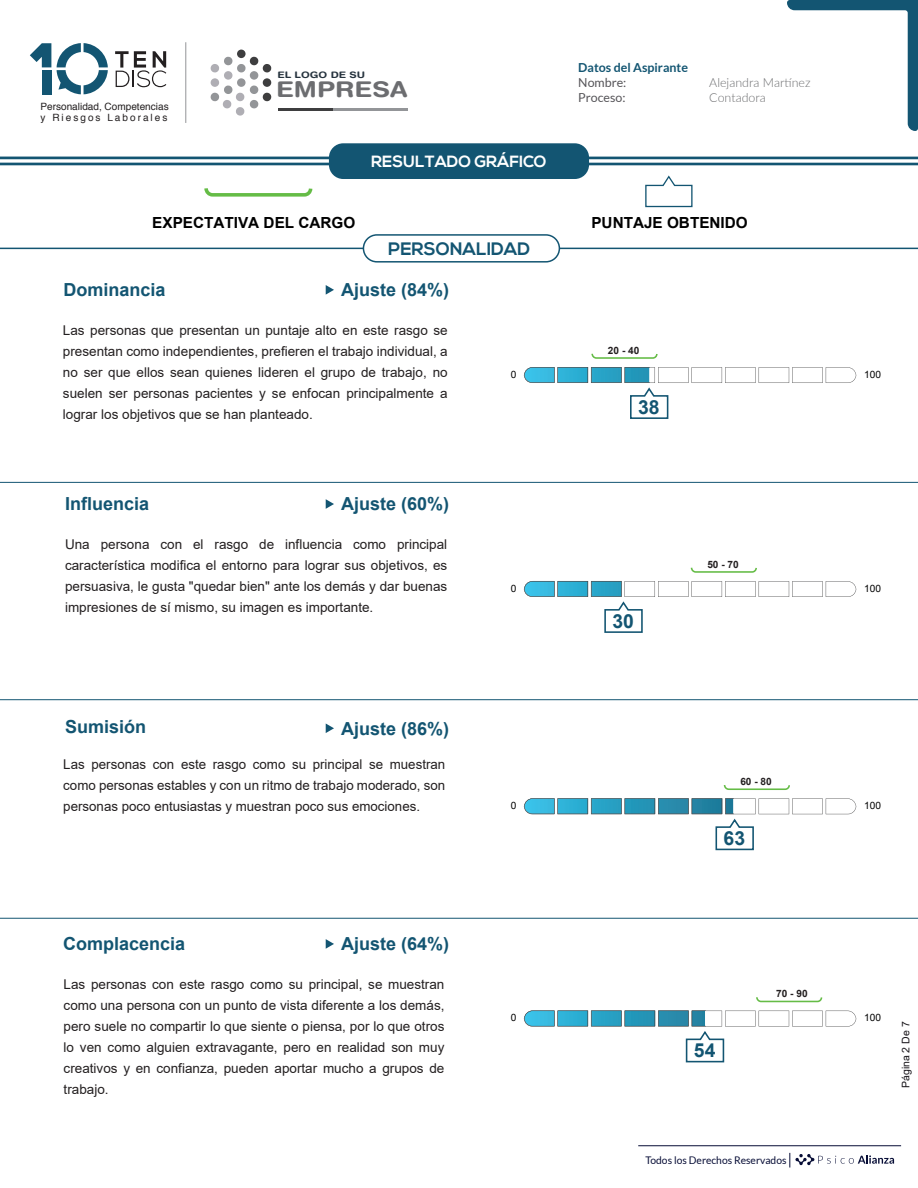
<style>
.page{position:relative;width:918px;height:1188px;background:#fff}
.page>*{position:absolute;margin:0;border:0;box-sizing:border-box;transform-origin:0 0}
.t1{font:700 21.75px "Helvetica Rounded";color:#6c6d70;scale:1.2 1}
.t2{font:700 19.35px "Arial";color:#135572}
.t3{font:700 18px "Arial";color:#135572}
.t4{font:700 18px "Nexa";color:#135572}
.t5{font:700 16.2px "Nexa";color:#fff}
.t6{font:700 15.3px "Arial";color:#000}
.t7{font:13.5px/21px "Arial";color:#231f20;text-align:justify}
.t8{font:300 12.45px/14.9px "Lato";color:#6c6d6f}
.t9{font:700 12.45px "Lato";color:#135572}
.t10{font:12.45px/14.9px "Lato";color:#555458}
.t11{font:10.5px "Lato";color:#070d36}
.t12{font:10.5px "Arial";color:#18151a}
.t13{font:10.05px/11.1px "Helvetica";color:#231f20}
.t14{font:700 10.05px "Arial";color:#231f20}
.t15{font:10.05px "Arial";color:#000001}
.t16{font:700 9px "Helvetica Rounded";color:#26333e;scale:1.2 1}
</style>
<div class="page">
<hr style="left:0;top:699px;width:918px;height:1px;background:#135572">
<hr style="left:0;top:482px;width:918px;height:1px;background:#135572">
<hr style="left:0;top:918px;width:918px;height:1px;background:#135572">
<svg style="left:645px;top:175px;width:48px;height:33px"></svg>
<svg style="left:204px;top:188px;width:109px;height:9px"></svg>
<svg style="left:326px;top:285px;width:8px;height:10px"></svg>
<svg style="left:326px;top:499px;width:8px;height:10px"></svg>
<svg style="left:326px;top:723px;width:8px;height:10px"></svg>
<svg style="left:326px;top:939px;width:8px;height:10px"></svg>
<hr style="left:0;top:248px;width:918px;height:1px;background:#135572">
<div style="left:363px;top:235px;width:196px;height:27px;background:#fff;border-radius:13px"></div>
<div style="left:363px;top:234px;width:197px;height:29px;border:2px solid #135572;border-radius:13px"></div>
<svg style="left:591px;top:353px;width:67px;height:6px"></svg>
<svg style="left:524px;top:367px;width:332px;height:52px"></svg>
<svg style="left:690px;top:567px;width:67px;height:6px"></svg>
<svg style="left:524px;top:581px;width:332px;height:52px"></svg>
<svg style="left:723px;top:785px;width:67px;height:5px"></svg>
<svg style="left:524px;top:798px;width:332px;height:53px"></svg>
<svg style="left:756px;top:997px;width:67px;height:6px"></svg>
<svg style="left:524px;top:1010px;width:332px;height:53px"></svg>
<hr style="left:638px;top:1145px;width:263px;height:1px;background:#070d36">
<svg style="left:795px;top:1154px;width:99px;height:11px"></svg>
<hr style="left:0;top:157px;width:918px;height:2px;background:#135572">
<hr style="left:0;top:163px;width:918px;height:2px;background:#135572">
<div style="left:329px;top:143px;width:260px;height:36px;background:#135572;border-radius:14px"></div>
<svg style="left:57px;top:43px;width:51px;height:51px"></svg>
<svg style="left:30px;top:43px;width:21px;height:24px"></svg>
<div style="left:42px;top:70px;width:9px;height:24px;background:#135572"></div>
<svg style="left:115px;top:51px;width:51px;height:36px"></svg>
<div style="left:237px;top:50px;width:9px;height:8px;background:#3e3e3f;border-radius:50%"></div>
<div style="left:237px;top:78px;width:9px;height:9px;background:#939598;border-radius:50%"></div>
<div style="left:263px;top:78px;width:8px;height:9px;background:#3e3e3f;border-radius:50%"></div>
<div style="left:211px;top:78px;width:8px;height:9px;background:#afaeb4;border-radius:50%"></div>
<div style="left:250px;top:71px;width:8px;height:9px;background:#939598;border-radius:50%"></div>
<svg style="left:210px;top:56px;width:62px;height:17px"></svg>
<div style="left:224px;top:71px;width:8px;height:9px;background:#afaeb4;border-radius:50%"></div>
<svg style="left:210px;top:85px;width:62px;height:31px"></svg>
<hr style="left:278px;top:108px;width:55px;height:2px;background:#3e3e3f">
<hr style="left:333px;top:108px;width:75px;height:2px;background:#939598">
<hr style="left:186px;top:42px;width:1px;height:81px;background:#939598">
<svg style="left:787px;top:0;width:131px;height:131px"></svg>
<p class="t13" style="left:41px;top:100px;width:130px">Personalidad, Competencias y Riesgos Laborales</p>
<p class="t9" style="left:578px;top:61px;width:111px">Datos del Aspirante</p>
<p class="t16" style="left:277px;top:70px;width:75px">EL LOGO DE SU</p>
<h1 class="t1" style="left:276px;top:76px;width:111px">EMPRESA</h1>
<p class="t10" style="left:578px;top:75px;width:50px">Nombre:<br>Proceso:</p>
<p class="t8" style="left:709px;top:75px;width:103px">Alejandra Martínez<br>Contadora</p>
<p class="t5" style="left:371px;top:152px;width:177px">RESULTADO GRÁFICO</p>
<p class="t6" style="left:152px;top:212px;width:205px">EXPECTATIVA DEL CARGO</p>
<p class="t6" style="left:591px;top:212px;width:158px">PUNTAJE OBTENIDO</p>
<h3 class="t4" style="left:388px;top:238px;width:143px">PERSONALIDAD</h3>
<h3 class="t3" style="left:341px;top:277px;width:110px">Ajuste (84%)</h3>
<h3 class="t3" style="left:64px;top:277px;width:104px">Dominancia</h3>
<p class="t7" style="left:63px;top:319px;width:386px">Las personas que presentan un puntaje alto en este rasgo se presentan como independientes, prefieren el trabajo individual, a no ser que ellos sean quienes lideren el grupo de trabajo, no suelen ser personas pacientes y se enfocan principalmente a lograr los objetivos que se han planteado.</p>
<h3 class="t3" style="left:65px;top:491px;width:86px">Influencia</h3>
<p class="t7" style="left:65px;top:534px;width:384px">Una persona con el rasgo de influencia como principal característica modifica el entorno para lograr sus objetivos, es persuasiva, le gusta "quedar bien" ante los demás y dar buenas impresiones de sí mismo, su imagen es importante.</p>
<h3 class="t3" style="left:341px;top:491px;width:110px">Ajuste (60%)</h3>
<h3 class="t3" style="left:65px;top:714px;width:83px">Sumisión</h3>
<p class="t7" style="left:63px;top:754px;width:383px">Las personas con este rasgo como su principal se muestran como personas estables y con un ritmo de trabajo moderado, son personas poco entusiastas y muestran poco sus emociones.</p>
<h3 class="t3" style="left:341px;top:716px;width:110px">Ajuste (86%)</h3>
<p class="t14" style="left:608px;top:343px;width:33px">20 - 40</p>
<p class="t15" style="left:511px;top:367px;width:7px">0</p>
<p class="t15" style="left:864px;top:367px;width:18px">100</p>
<h2 class="t2" style="left:638px;top:393px;width:23px">38</h2>
<p class="t14" style="left:707px;top:557px;width:33px">50 - 70</p>
<p class="t15" style="left:511px;top:581px;width:7px">0</p>
<p class="t15" style="left:864px;top:581px;width:18px">100</p>
<h2 class="t2" style="left:612px;top:607px;width:23px">30</h2>
<p class="t14" style="left:740px;top:774px;width:33px">60 - 80</p>
<p class="t15" style="left:511px;top:799px;width:7px">0</p>
<p class="t15" style="left:864px;top:799px;width:18px">100</p>
<h2 class="t2" style="left:724px;top:825px;width:23px">63</h2>
<h3 class="t3" style="left:63px;top:931px;width:124px">Complacencia</h3>
<h3 class="t3" style="left:341px;top:931px;width:110px">Ajuste (64%)</h3>
<p class="t7" style="left:64px;top:974px;width:382px">Las personas con este rasgo como su principal, se muestran como una persona con un punto de vista diferente a los demás, pero suele no compartir lo que siente o piensa, por lo que otros lo ven como alguien extravagante, pero en realidad son muy creativos y en confianza, pueden aportar mucho a grupos de trabajo.</p>
<p class="t14" style="left:776px;top:987px;width:33px">70 - 90</p>
<p class="t15" style="left:511px;top:1011px;width:7px">0</p>
<p class="t15" style="left:864px;top:1011px;width:18px">100</p>
<h2 class="t2" style="left:694px;top:1037px;width:23px">54</h2>
<p class="t12" style="left:899px;top:1088px;width:68px;rotate:-90deg">Página 2 De 7</p>
<p class="t11" style="left:646px;top:1154px;width:142px">Todos los Derechos Reservados</p>
</div>
